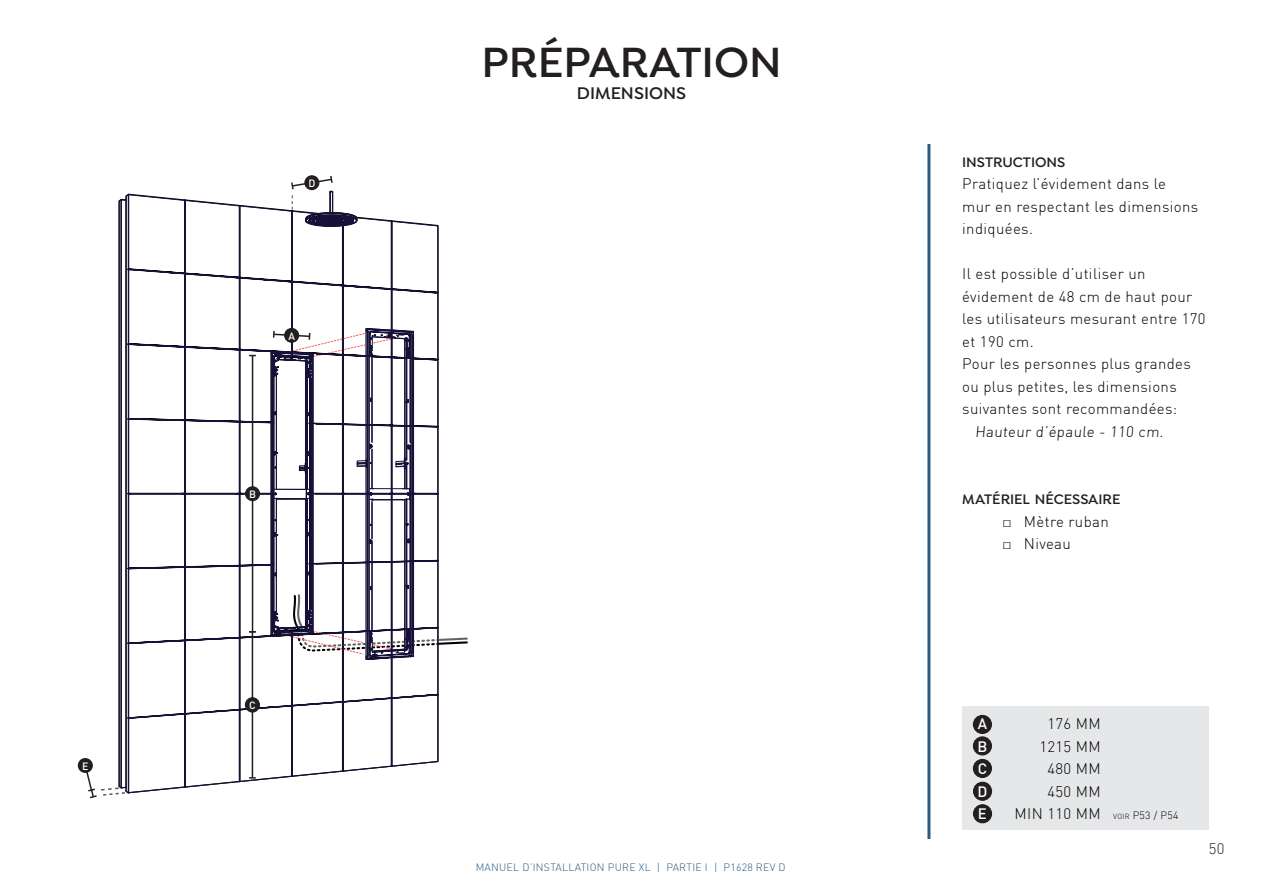
<style>
.page{position:relative;width:1263px;height:893px;background:#fff}
.page>*{position:absolute;margin:0;border:0;box-sizing:border-box;transform-origin:0 0}
.t1{font:600 45px "Isidora";color:#231f20}
.t2{font:600 18px "Isidora";color:#231f20}
.t3{font:300 15px/22.5px "DIN";letter-spacing:.025em;color:#000;text-align:right}
.t4{font:500 15px/22.5px "DIN";color:#fff;text-align:justify}
.t5{font:300 15px "DIN";color:#231f20}
.t6{font:600 14.7px "Isidora";color:#231f20}
.t7{font:300 10.5px "DIN";letter-spacing:.025em;color:#295a80}
.t8{font:300 10.5px "DIN";letter-spacing:.025em;color:#000}
.t9{font:500 10.5px "DIN";color:#fff}
.s1{font-family:"Times New Roman";font-weight:400}
.s2{font-size:7.35px}
</style>
<div class="page">
<hr style="left:927px;top:144px;width:3px;height:695px;background:#295a80">
<div style="left:962px;top:706px;width:247px;height:124px;background:#e6e7e9"></div>
<div style="left:973px;top:782px;width:18px;height:18px;background:#231f20;border-radius:50%"></div>
<div style="left:973px;top:782px;width:19px;height:19px;border:1px solid #231f20;border-radius:50%"></div>
<div style="left:973px;top:737px;width:18px;height:18px;background:#231f20;border-radius:50%"></div>
<div style="left:973px;top:736px;width:19px;height:19px;border:1px solid #231f20;border-radius:50%"></div>
<div style="left:973px;top:715px;width:18px;height:18px;background:#231f20;border-radius:50%"></div>
<div style="left:973px;top:715px;width:19px;height:19px;border:1px solid #231f20;border-radius:50%"></div>
<div style="left:973px;top:805px;width:18px;height:18px;background:#231f20;border-radius:50%"></div>
<div style="left:973px;top:804px;width:19px;height:19px;border:1px solid #231f20;border-radius:50%"></div>
<div style="left:973px;top:759px;width:18px;height:18px;background:#231f20;border-radius:50%"></div>
<div style="left:973px;top:759px;width:19px;height:19px;border:1px solid #231f20;border-radius:50%"></div>
<svg style="left:119px;top:194px;width:319px;height:599px"></svg>
<hr style="left:252px;top:356px;width:1px;height:276px;background:#231f20">
<hr style="left:252px;top:632px;width:1px;height:146px;background:#231f20">
<svg style="left:249px;top:777px;width:7px;height:2px"></svg>
<div style="left:78px;top:759px;width:14px;height:13px;background:#231f20;border-radius:50%"></div>
<div style="left:78px;top:758px;width:15px;height:15px;border:1px solid #231f20;border-radius:50%"></div>
<div style="left:246px;top:487px;width:13px;height:14px;background:#231f20;border-radius:50%"></div>
<div style="left:245px;top:486px;width:15px;height:15px;border:1px solid #231f20;border-radius:50%"></div>
<div style="left:245px;top:698px;width:14px;height:14px;background:#231f20;border-radius:50%"></div>
<div style="left:245px;top:697px;width:15px;height:16px;border:1px solid #231f20;border-radius:50%"></div>
<svg style="left:266px;top:175px;width:202px;height:485px"></svg>
<svg style="left:83px;top:763px;width:44px;height:36px"></svg>
<p class="t9" style="left:82px;top:759px;width:8px">E</p>
<p class="t9" style="left:308px;top:176px;width:8px">D</p>
<p class="t9" style="left:288px;top:329px;width:8px">A</p>
<p class="t9" style="left:249px;top:487px;width:8px">B</p>
<p class="t9" style="left:249px;top:698px;width:8px">C</p>
<p class="t1" style="left:481px;top:35px;width:302px">PRÉPARATION</p>
<p class="t2" style="left:577px;top:82px;width:111px">DIMENSIONS</p>
<p class="t7" style="left:476px;top:861px;width:311px">MANUEL D’INSTALLATION PURE XL | PARTIE I | P1628 REV D</p>
<p class="t6" style="left:962px;top:153px;width:105px">INSTRUCTIONS</p>
<p class="t3" style="left:962px;top:172px;width:238px;text-align:left">Pratiquez l’évidement dans le<br>mur en respectant les dimensions indiquées.</p>
<p class="t3" style="left:962px;top:262px;width:185px">Il est possible d’utiliser un</p>
<p class="t3" style="left:962px;top:285px;width:232px">évidement de 48 cm de haut pour</p>
<p class="t3" style="left:962px;top:307px;width:245px">les utilisateurs mesurant entre 170</p>
<p class="t3" style="left:962px;top:330px;width:73px">et 190 cm.</p>
<p class="t3" style="left:962px;top:352px;width:230px">Pour les personnes plus grandes</p>
<p class="t3" style="left:962px;top:375px;width:216px">ou plus petites, les dimensions</p>
<p class="t3" style="left:962px;top:397px;width:217px">suivantes sont recommandées:</p>
<p class="t3" style="left:975px;top:420px;width:192px">Hauteur d’épaule - 110 cm.</p>
<p class="t6" style="left:962px;top:491px;width:160px">MATÉRIEL NÉCESSAIRE</p>
<p class="t3" style="left:1003px;top:510px;width:108px"><span class="s1">□</span> Mètre ruban</p>
<p class="t3" style="left:1003px;top:532px;width:70px"><span class="s1">□</span> Niveau</p>
<p class="t4" style="left:977px;top:712px;width:11px">A B C D E</p>
<p class="t3" style="left:1015px;top:712px;width:88px">176 MM<br>1215 MM<br>480 MM<br>450 MM<br>MIN 110 MM</p>
<p class="t8" style="left:1113px;top:809px;width:67px"><span class="s2">VOIR</span> P53 / P54</p>
<p class="t5" style="left:1209px;top:839px;width:17px">50</p>
</div>
